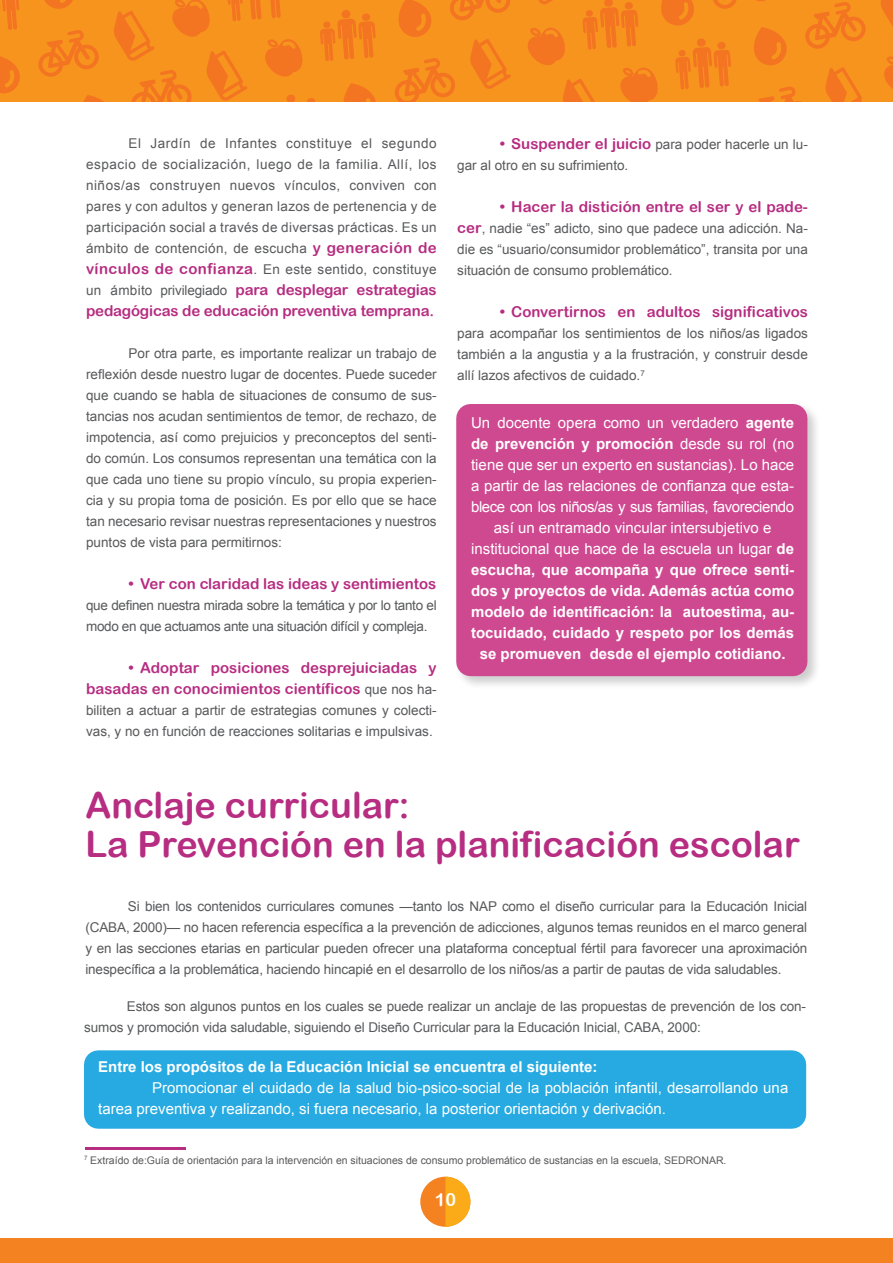
<style>
.page{position:relative;width:893px;height:1263px;background:#fff}
.page>*{position:absolute;margin:0;border:0;box-sizing:border-box;transform-origin:0 0}
.t1{font:36px/39px "Arial Rounded MT Bold";color:#b62d81}
.t2{font:18px "Arial Rounded MT Bold";color:#fff}
.t3{font:15px/21px "Arial";color:#fff;text-align:center}
.t4{font:15px/21px "Arial Rounded MT Bold";color:#b62d81}
.t5{font:700 15px "Arial";color:#fff}
.t6{font:13.5px/21px "Arial";color:#58595b;text-align:justify}
.t7{font:13.5px/21px "Arial";letter-spacing:-.025em;color:#58595b}
.t8{font:10.5px "Arial";color:#58595b}
.s1{font-family:"Arial Rounded MT Bold";font-size:15px;color:#b62d81}
.s2{font-family:"Arial";font-size:13.5px;color:#58595b}
.s3{font-weight:700}
</style>
<div class="page">
<div style="left:0;top:0;width:893px;height:101px;background:#f7941e"></div>
<svg style="left:563px;top:79px;width:31px;height:22px"></svg>
<svg style="left:754px;top:27px;width:33px;height:38px"></svg>
<svg style="left:805px;top:2px;width:61px;height:47px"></svg>
<svg style="left:881px;top:0;width:12px;height:27px"></svg>
<svg style="left:620px;top:68px;width:38px;height:33px"></svg>
<svg style="left:675px;top:38px;width:56px;height:52px"></svg>
<svg style="left:758px;top:87px;width:38px;height:14px"></svg>
<svg style="left:825px;top:67px;width:37px;height:34px"></svg>
<svg style="left:884px;top:56px;width:9px;height:33px"></svg>
<svg style="left:44px;top:0;width:29px;height:9px"></svg>
<svg style="left:2px;top:0;width:17px;height:30px"></svg>
<svg style="left:0;top:56px;width:20px;height:37px"></svg>
<svg style="left:38px;top:30px;width:61px;height:47px"></svg>
<svg style="left:114px;top:11px;width:41px;height:50px"></svg>
<svg style="left:172px;top:0;width:38px;height:37px"></svg>
<svg style="left:228px;top:0;width:53px;height:21px"></svg>
<svg style="left:84px;top:95px;width:19px;height:6px"></svg>
<svg style="left:132px;top:70px;width:60px;height:31px"></svg>
<svg style="left:206px;top:51px;width:41px;height:50px"></svg>
<svg style="left:398px;top:0;width:34px;height:37px"></svg>
<svg style="left:450px;top:0;width:60px;height:20px"></svg>
<svg style="left:538px;top:0;width:15px;height:4px"></svg>
<svg style="left:265px;top:39px;width:38px;height:38px"></svg>
<svg style="left:320px;top:10px;width:56px;height:51px"></svg>
<svg style="left:343px;top:83px;width:33px;height:18px"></svg>
<svg style="left:395px;top:58px;width:60px;height:43px"></svg>
<svg style="left:470px;top:39px;width:41px;height:50px"></svg>
<svg style="left:307px;top:98px;width:8px;height:3px"></svg>
<svg style="left:286px;top:95px;width:9px;height:6px"></svg>
<svg style="left:661px;top:0;width:33px;height:25px"></svg>
<svg style="left:713px;top:0;width:52px;height:9px"></svg>
<svg style="left:527px;top:28px;width:38px;height:37px"></svg>
<svg style="left:582px;top:0;width:56px;height:50px"></svg>
<div style="left:0;top:1238px;width:893px;height:25px;background:#f58220"></div>
<div style="left:420px;top:1177px;width:50px;height:50px;background:#f58220;border-radius:50%"></div>
<svg style="left:445px;top:1177px;width:25px;height:50px"></svg>
<div style="left:454px;top:402px;width:368px;height:288px;background:#000;opacity:.2"></div>
<div style="left:456px;top:404px;width:351px;height:272px;background:#cf4991"></div>
<hr style="left:85px;top:1147px;width:101px;height:2px;background:#b62d81">
<div style="left:84px;top:1050px;width:722px;height:79px;background:#27aae1"></div>
<p class="t6" style="left:86px;top:133px;width:352px;text-indent:43px">El Jardín de Infantes constituye el segundo espacio de socialización, luego de la familia. Allí, los niños/as construyen nuevos vínculos, conviven con pares y con adultos y generan lazos de pertenencia y de participación social a través de diversas prácticas. Es un ámbito de contención, de escucha <span class="s1">y generación de vínculos de confianza</span>. En este sentido, constituye</p>
<p class="t4" style="left:86px;top:279px;width:352px"><span class="s2">un ámbito privilegiado</span> para desplegar estrategias pedagógicas de educación preventiva temprana.</p>
<p class="t6" style="left:86px;top:343px;width:352px;text-indent:43px">Por otra parte, es importante realizar un trabajo de reflexión desde nuestro lugar de docentes. Puede suceder que cuando se habla de situaciones de consumo de sus&shy;tancias nos acudan sentimientos de temor, de rechazo, de impotencia, así como prejuicios y preconceptos del senti&shy;do común. Los consumos representan una temática con la que cada uno tiene su propio vínculo, su propia experien&shy;cia y su propia toma de posición. Es por ello que se hace tan necesario revisar nuestras representaciones y nuestros puntos de vista para permitirnos:</p>
<p class="t4" style="left:129px;top:573px;width:309px">• Ver con claridad las ideas y sentimientos</p>
<p class="t7" style="left:86px;top:595px;width:352px">que definen nuestra mirada sobre la temática y por lo tanto el modo en que actuamos ante una situación difícil y compleja.</p>
<p class="t4" style="left:86px;top:657px;width:352px;text-align:right">• Adoptar posiciones desprejuiciadas y basadas en conocimientos científicos <span class="s2">que nos ha-</span></p>
<p class="t6" style="left:86px;top:700px;width:352px">biliten a actuar a partir de estrategias comunes y colecti&shy;vas, y no en función de reacciones solitarias e impulsivas.</p>
<p class="t6" style="left:457px;top:134px;width:352px;text-indent:43px"><span class="s1">• Suspender el juicio</span> para poder hacerle un lu&shy;gar al otro en su sufrimiento.</p>
<p class="t4" style="left:500px;top:196px;width:310px">• Hacer la distición entre el ser y el pade-</p>
<p class="t6" style="left:457px;top:218px;width:352px"><span class="s1">cer</span>, nadie “es” adicto, sino que padece una adicción. Na&shy;die es “usuario/consumidor problemático”, transita por una situación de consumo problemático.</p>
<p class="t4" style="left:500px;top:301px;width:310px">• Convertirnos en adultos significativos</p>
<p class="t6" style="left:457px;top:323px;width:352px">para acompañar los sentimientos de los niños/as ligados también a la angustia y a la frustración, y construir desde allí lazos afectivos de cuidado.<sup>7</sup></p>
<p class="t3" style="left:471px;top:412px;width:325px">Un docente opera como un verdadero <span class="s3">agente de prevención y promoción</span> desde su rol (no tiene que ser un experto en sustancias). Lo hace a partir de las relaciones de confianza que esta&shy;blece con los niños/as y sus familias, favoreciendo así un entramado vincular intersubjetivo e institucional que hace de la escuela un lugar <span class="s3">de escucha, que acompaña y que ofrece senti&shy;dos y proyectos de vida. Además actúa como modelo de identificación: la autoestima, au&shy;tocuidado, cuidado y respeto por los demás se promueven desde el ejemplo cotidiano.</span></p>
<h1 class="t1" style="left:85px;top:785px;width:716px">Anclaje curricular:<br>La Prevención en la planificación escolar</h1>
<p class="t6" style="left:85px;top:896px;width:723px;text-indent:43px">Si bien los contenidos curriculares comunes —tanto los NAP como el diseño curricular para la Educación Inicial (CABA, 2000)— no hacen referencia específica a la prevención de adicciones, algunos temas reunidos en el marco general y en las secciones etarias en particular pueden ofrecer una plataforma conceptual fértil para favorecer una aproximación inespecífica a la problemática, haciendo hincapié en el desarrollo de los niños/as a partir de pautas de vida saludables.</p>
<p class="t6" style="left:84px;top:996px;width:723px;text-indent:43px">Estos son algunos puntos en los cuales se puede realizar un anclaje de las propuestas de prevención de los con&shy;sumos y promoción vida saludable, siguiendo el Diseño Curricular para la Educación Inicial, CABA, 2000:</p>
<p class="t5" style="left:98px;top:1057px;width:501px">Entre los propósitos de la Educación Inicial se encuentra el siguiente:</p>
<p class="t3" style="left:98px;top:1078px;width:692px;text-align:left;text-indent:54px">Promocionar el cuidado de la salud bio-psico-social de la población infantil, desarrollando una tarea preventiva y realizando, si fuera necesario, la posterior orientación y derivación.</p>
<p class="t8" style="left:84px;top:1153px;width:644px"><sup>7</sup> Extraído de:Guía de orientación para la intervención en situaciones de consumo problemático de sustancias en la escuela, SEDRONAR.</p>
<h2 class="t2" style="left:435px;top:1189px;width:23px">10</h2>
</div>
